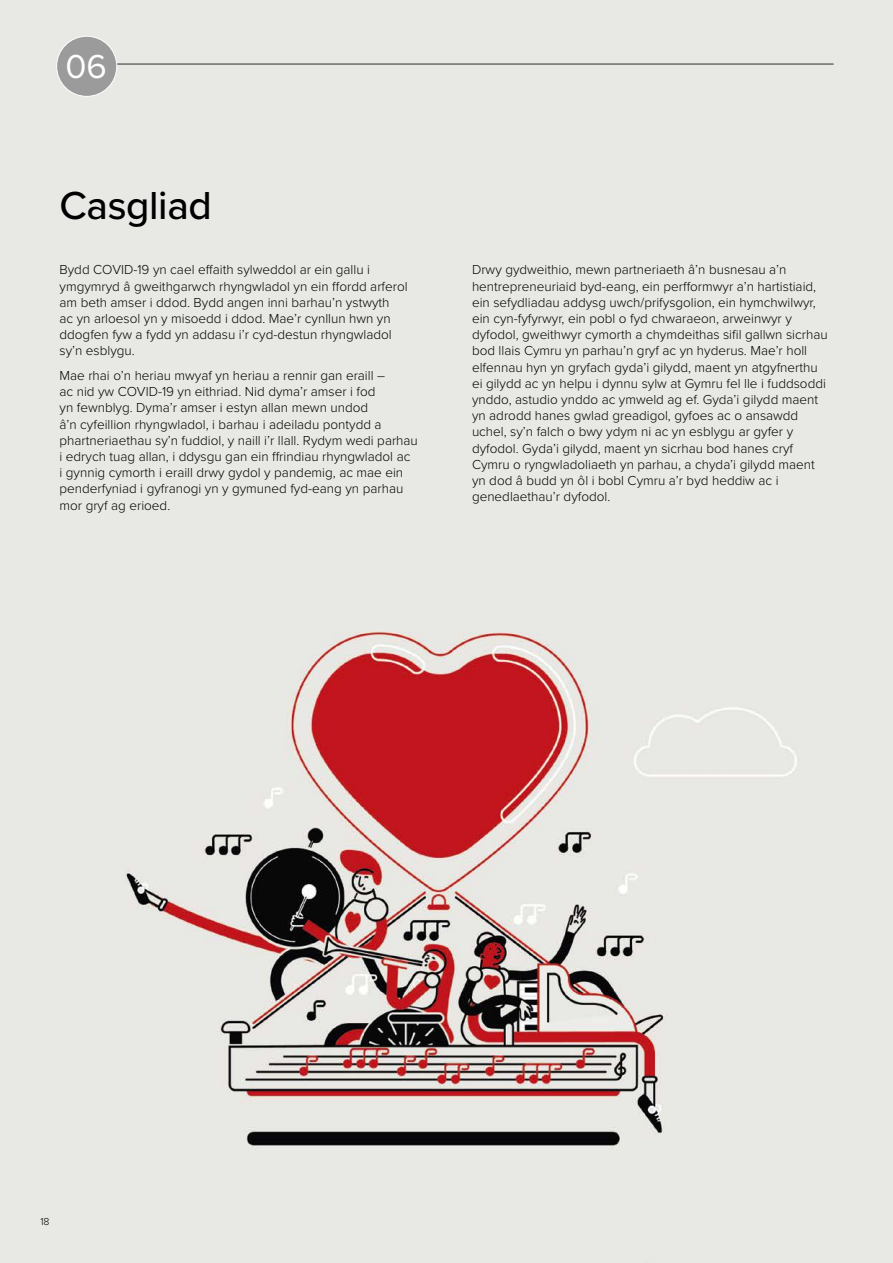
<style>
.page{position:relative;width:893px;height:1263px;background:#fff}
.page>*{position:absolute;margin:0;border:0;box-sizing:border-box;transform-origin:0 0}
.Intro_Big_Black{font:500 40.5px "Proxima Nova";letter-spacing:-.01em;color:#000}
.Intro_Big_White{font:34.5px "Proxima Nova";color:#fff}
.VG_Body_Black{font:300 13.5px/16.2px "Proxima Nova";color:#000}
.Intro_Big_Black-2{font:300 10.5px "Proxima Nova";color:#000}
</style>
<div class="page">
<img style="left:0;top:0;width:893px;height:1263px">
<hr style="left:61px;top:64px;width:772px;height:1px;background:#9c9b9b">
<div style="left:57px;top:36px;width:60px;height:60px;background:#9c9b9b;border-radius:50%"></div>
<div style="left:56px;top:36px;width:61px;height:61px;border:1px solid #fff;border-radius:50%"></div>
<h1 class="Intro_Big_White" style="left:66px;top:41px;width:43px">06</h1>
<h1 class="Intro_Big_Black" style="left:60px;top:175px;width:154px">Casgliad</h1>
<p class="VG_Body_Black" style="left:60px;top:261px;width:350px">Bydd COVID-19 yn cael effaith sylweddol ar ein gallu i ymgymryd â gweithgarwch rhyngwladol yn ein ffordd arferol am beth amser i ddod. Bydd angen inni barhau’n ystwyth<br>ac yn arloesol yn y misoedd i ddod. Mae’r cynllun hwn yn ddogfen fyw a fydd yn addasu i’r cyd-destun rhyngwladol sy’n esblygu.</p>
<p class="VG_Body_Black" style="left:60px;top:367px;width:360px">Mae rhai o’n heriau mwyaf yn heriau a rennir gan eraill –<br>ac nid yw COVID-19 yn eithriad. Nid dyma’r amser i fod<br>yn fewnblyg. Dyma’r amser i estyn allan mewn undod<br>â’n cyfeillion rhyngwladol, i barhau i adeiladu pontydd a phartneriaethau sy’n fuddiol, y naill i’r llall. Rydym wedi parhau i edrych tuag allan, i ddysgu gan ein ffrindiau rhyngwladol ac<br>i gynnig cymorth i eraill drwy gydol y pandemig, ac mae ein penderfyniad i gyfranogi yn y gymuned fyd-eang yn parhau mor gryf ag erioed.</p>
<p class="VG_Body_Black" style="left:472px;top:261px;width:357px">Drwy gydweithio, mewn partneriaeth â’n busnesau a’n hentrepreneuriaid byd-eang, ein perfformwyr a’n hartistiaid, ein sefydliadau addysg uwch/prifysgolion, ein hymchwilwyr, ein cyn-fyfyrwyr, ein pobl o fyd chwaraeon, arweinwyr y dyfodol, gweithwyr cymorth a chymdeithas sifil gallwn sicrhau bod llais Cymru yn parhau’n gryf ac yn hyderus. Mae’r holl elfennau hyn yn gryfach gyda’i gilydd, maent yn atgyfnerthu ei gilydd ac yn helpu i dynnu sylw at Gymru fel lle i fuddsoddi ynddo, astudio ynddo ac ymweld ag ef. Gyda’i gilydd maent yn adrodd hanes gwlad greadigol, gyfoes ac o ansawdd uchel, sy’n falch o bwy ydym ni ac yn esblygu ar gyfer y dyfodol. Gyda’i gilydd, maent yn sicrhau bod hanes cryf Cymru o ryngwladoliaeth yn parhau, a chyda’i gilydd maent yn dod â budd yn ôl i bobl Cymru a’r byd heddiw ac i genedlaethau’r dyfodol.</p>
<h1 class="Intro_Big_Black-2" style="left:40px;top:1213px;width:11px">18</h1>
</div>
